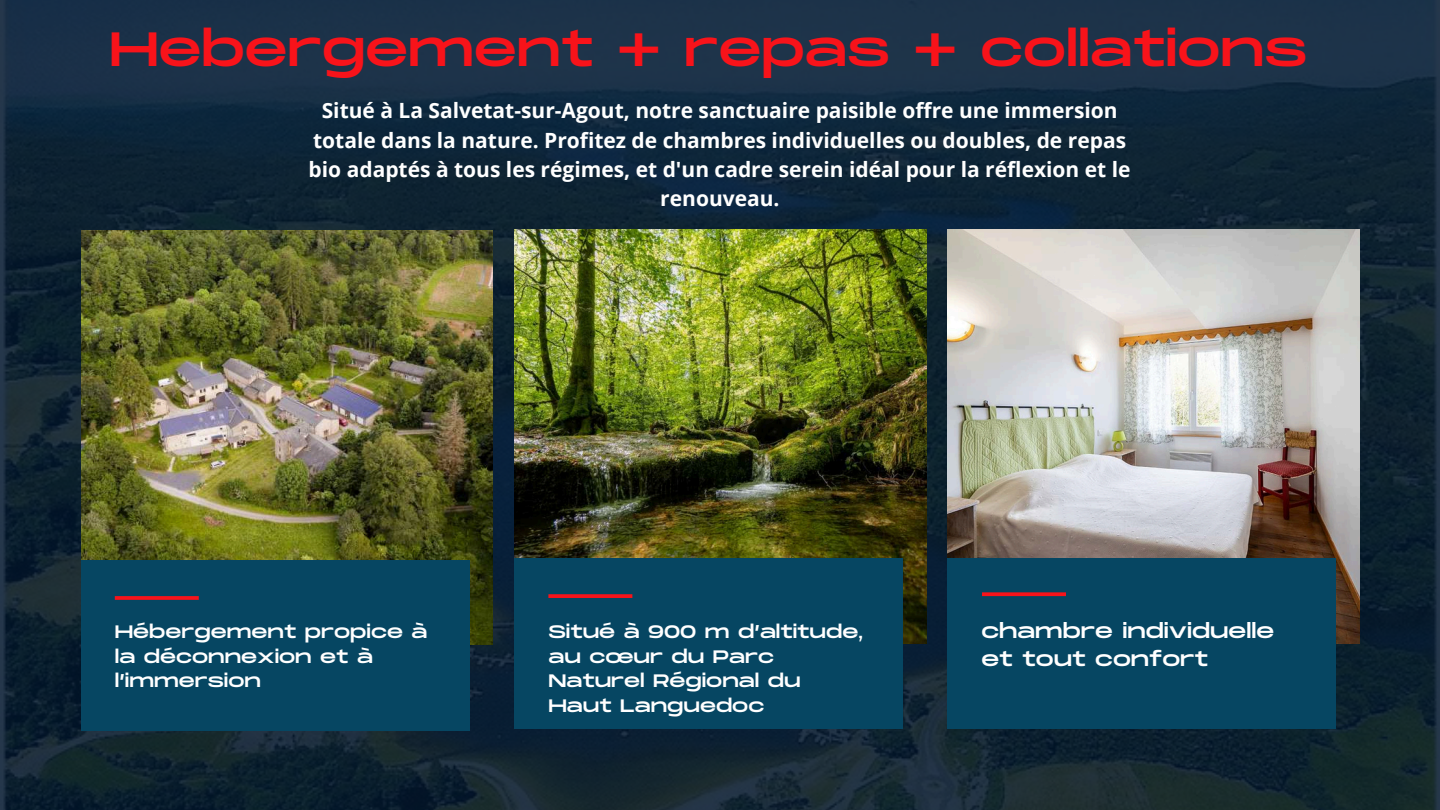
<style>
.page{position:relative;width:1440px;height:810px;background:#fff}
.page>*{position:absolute;margin:0;border:0;box-sizing:border-box;transform-origin:0 0}
.t1{font:48px "Monument Extended";color:#f8131a}
.t2{font:700 21px/29.2px "Open Sans";color:#fff;text-align:center}
.t3{font:20px/27.8px "Monument Extended";color:#fff}
.t4{font:18px/24.8px "Monument Extended";color:#fff}
</style>
<div class="page">
<img style="left:0;top:0;width:1440px;height:810px">
<img style="left:81px;top:231px;width:412px;height:414px">
<div style="left:81px;top:560px;width:388px;height:170px;background:#064662"></div>
<svg style="left:115px;top:596px;width:84px;height:4px"></svg>
<img style="left:514px;top:229px;width:412px;height:414px">
<div style="left:514px;top:558px;width:389px;height:171px;background:#064662"></div>
<img style="left:948px;top:229px;width:411px;height:414px">
<div style="left:948px;top:558px;width:388px;height:171px;background:#064662"></div>
<svg style="left:982px;top:596px;width:83px;height:1px"></svg>
<svg style="left:548px;top:594px;width:84px;height:4px"></svg>
<svg style="left:982px;top:592px;width:84px;height:4px"></svg>
<p class="t1" style="left:109px;top:23px;width:1199px">Hebergement + repas + collations</p>
<p class="t2" style="left:309px;top:96px;width:823px">Situé à La Salvetat-sur-Agout, notre sanctuaire paisible offre une immersion totale dans la nature. Profitez de chambres individuelles ou doubles, de repas bio adaptés à tous les régimes, et d'un cadre serein idéal pour la réflexion et le renouveau.</p>
<p class="t4" style="left:115px;top:620px;width:314px">Hébergement propice à la déconnexion et à l’immersion</p>
<p class="t4" style="left:548px;top:620px;width:316px">Situé à 900 m d’altitude, au cœur du Parc<br>Naturel Régional du<br>Haut Languedoc</p>
<p class="t3" style="left:981px;top:618px;width:294px">chambre individuelle et tout confort</p>
</div>
